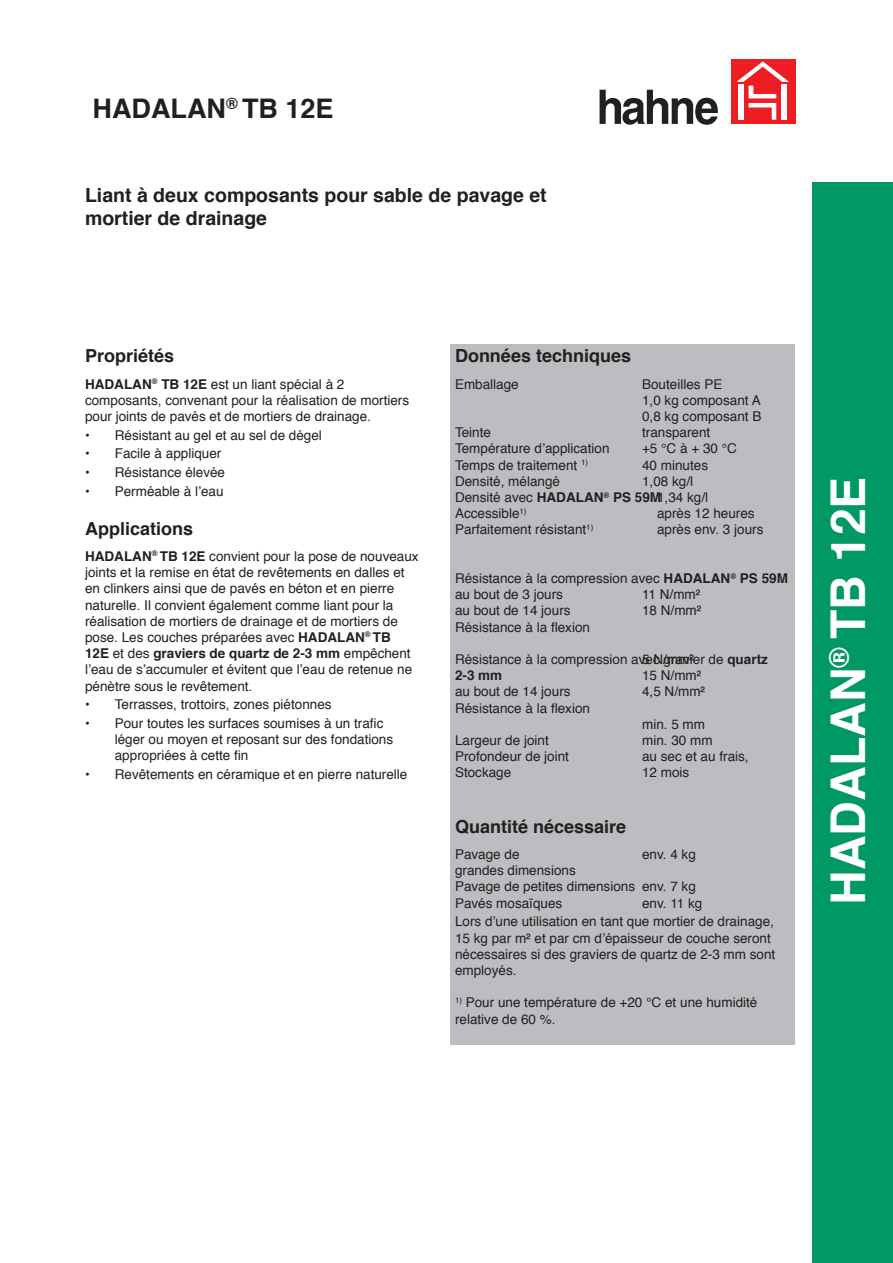
<style>
.page{position:relative;width:893px;height:1263px;background:#fff}
.page>*{position:absolute;margin:0;border:0;box-sizing:border-box;transform-origin:0 0}
.t1{font:700 48px "Helvetica";color:#fff}
.t2{font:700 27px "Helvetica";color:#231f20}
.t3{font:700 19.5px/23.4px "Helvetica";color:#231f20}
.t4{font:700 18px "Helvetica";color:#231f20}
.t5{font:13.5px/16.2px "Helvetica";color:#231f20}
.t6{font:700 13.5px "Helvetica";color:#231f20}
.s1{font-weight:700}
.s2{font-weight:400}
</style>
<div class="page">
<div style="left:731px;top:60px;width:64px;height:64px;background:#ee1d23"></div>
<svg style="left:736px;top:61px;width:53px;height:59px"></svg>
<div style="left:738px;top:84px;width:6px;height:36px;background:#fff"></div>
<div style="left:782px;top:84px;width:5px;height:36px;background:#fff"></div>
<svg style="left:600px;top:90px;width:118px;height:35px"></svg>
<div style="left:812px;top:183px;width:81px;height:1080px;background:#009864"></div>
<div style="left:451px;top:344px;width:344px;height:30px;background:#bcbdc0"></div>
<div style="left:451px;top:374px;width:344px;height:424px;background:#bcbdc0"></div>
<div style="left:451px;top:798px;width:344px;height:17px;background:#bcbdc0"></div>
<div style="left:451px;top:815px;width:344px;height:30px;background:#bcbdc0"></div>
<div style="left:451px;top:845px;width:344px;height:67px;background:#bcbdc0"></div>
<div style="left:451px;top:912px;width:344px;height:116px;background:#bcbdc0"></div>
<div style="left:451px;top:1028px;width:344px;height:17px;background:#bcbdc0"></div>
<p class="t2" style="left:93px;top:87px;width:242px">HADALAN<sup>®</sup> TB 12E</p>
<p class="t3" style="left:85px;top:183px;width:463px">Liant à deux composants pour sable de pavage et mortier de drainage</p>
<p class="t4" style="left:85px;top:341px;width:91px">Propriétés</p>
<p class="t5" style="left:85px;top:376px;width:326px"><span class="s1">HADALAN</span><sup>®</sup> <span class="s1">TB 12E</span> est un liant spécial à 2 composants, convenant pour la réalisation de mortiers pour joints de pavés et de mortiers de drainage.</p>
<p class="t6" style="left:85px;top:424px;width:6px">•</p>
<p class="t5" style="left:115px;top:427px;width:209px">Résistant au gel et au sel de dégel</p>
<p class="t6" style="left:85px;top:443px;width:6px">•</p>
<p class="t5" style="left:115px;top:446px;width:108px">Facile à appliquer</p>
<p class="t6" style="left:85px;top:461px;width:6px">•</p>
<p class="t5" style="left:115px;top:464px;width:112px">Résistance élevée</p>
<p class="t6" style="left:85px;top:480px;width:6px">•</p>
<p class="t5" style="left:115px;top:483px;width:110px">Perméable à l’eau</p>
<p class="t4" style="left:85px;top:514px;width:110px">Applications</p>
<p class="t5" style="left:85px;top:548px;width:335px"><span class="s1">HADALAN</span><sup>®</sup> <span class="s1">TB 12E</span> convient pour la pose de nouveaux joints et la remise en état de revêtements en dalles et en clinkers ainsi que de pavés en béton et en pierre naturelle. Il convient également comme liant pour la réalisation de mortiers de drainage et de mortiers de pose. Les couches préparées avec <span class="s1">HADALAN</span><sup>®</sup> <span class="s1">TB<br>12E</span> et des <span class="s1">graviers de quartz de 2-3 mm</span> empêchent l’eau de s’accumuler et évitent que l’eau de retenue ne pénètre sous le revêtement.</p>
<p class="t6" style="left:85px;top:693px;width:6px">•</p>
<p class="t5" style="left:115px;top:697px;width:218px">Terrasses, trottoirs, zones piétonnes</p>
<p class="t6" style="left:85px;top:712px;width:6px">•</p>
<p class="t5" style="left:115px;top:715px;width:280px">Pour toutes les surfaces soumises à un trafic léger ou moyen et reposant sur des fondations appropriées à cette fin</p>
<p class="t6" style="left:85px;top:763px;width:6px">•</p>
<p class="t5" style="left:115px;top:766px;width:294px">Revêtements en céramique et en pierre naturelle</p>
<p class="t4" style="left:455px;top:341px;width:178px">Données techniques</p>
<p class="t5" style="left:455px;top:376px;width:65px">Emballage</p>
<p class="t5" style="left:455px;top:425px;width:38px">Teinte</p>
<p class="t5" style="left:455px;top:441px;width:156px">Température d’application</p>
<p class="t5" style="left:455px;top:457px;width:135px">Temps de traitement <sup>1)</sup></p>
<p class="t5" style="left:455px;top:473px;width:107px">Densité, mélangé</p>
<p class="t6" style="left:455px;top:486px;width:208px"><span class="s2">Densité avec</span> HADALAN<sup>®</sup> PS 59M</p>
<p class="t5" style="left:455px;top:506px;width:73px">Accessible<sup>1)</sup></p>
<p class="t5" style="left:455px;top:522px;width:140px">Parfaitement résistant<sup>1)</sup></p>
<p class="t5" style="left:455px;top:571px;width:334px">Résistance à la compression avec <span class="s1">HADALAN</span><sup>®</sup> <span class="s1">PS 59M</span></p>
<p class="t5" style="left:455px;top:587px;width:110px">au bout de 3 jours</p>
<p class="t5" style="left:455px;top:603px;width:117px">au bout de 14 jours</p>
<p class="t5" style="left:455px;top:619px;width:137px">Résistance à la flexion</p>
<p class="t5" style="left:455px;top:652px;width:314px">Résistance à la compression avec gravier de <span class="s1">quartz<br>2-3 mm</span></p>
<p class="t5" style="left:455px;top:684px;width:117px">au bout de 14 jours</p>
<p class="t5" style="left:455px;top:700px;width:137px">Résistance à la flexion</p>
<p class="t5" style="left:455px;top:733px;width:95px">Largeur de joint</p>
<p class="t5" style="left:455px;top:749px;width:116px">Profondeur de joint</p>
<p class="t5" style="left:455px;top:765px;width:58px">Stockage</p>
<p class="t5" style="left:642px;top:376px;width:82px">Bouteilles PE</p>
<p class="t5" style="left:642px;top:392px;width:120px">1,0 kg composant A</p>
<p class="t5" style="left:642px;top:409px;width:121px">0,8 kg composant B</p>
<p class="t5" style="left:642px;top:425px;width:70px">transparent</p>
<p class="t5" style="left:642px;top:441px;width:96px">+5 °C à + 30 °C</p>
<p class="t5" style="left:642px;top:457px;width:68px">40 minutes</p>
<p class="t5" style="left:642px;top:473px;width:53px">1,08 kg/l</p>
<p class="t5" style="left:657px;top:490px;width:53px">1,34 kg/l</p>
<p class="t5" style="left:657px;top:506px;width:99px">après 12 heures</p>
<p class="t5" style="left:657px;top:522px;width:108px">après env. 3 jours</p>
<p class="t5" style="left:642px;top:587px;width:60px">11 N/mm²</p>
<p class="t5" style="left:642px;top:603px;width:61px">18 N/mm²</p>
<p class="t5" style="left:642px;top:652px;width:53px">5 N/mm²</p>
<p class="t5" style="left:642px;top:668px;width:61px">15 N/mm²</p>
<p class="t5" style="left:642px;top:684px;width:65px">4,5 N/mm²</p>
<p class="t5" style="left:642px;top:716px;width:65px">min. 5 mm</p>
<p class="t5" style="left:642px;top:733px;width:72px">min. 30 mm</p>
<p class="t5" style="left:642px;top:749px;width:108px">au sec et au frais,</p>
<p class="t5" style="left:642px;top:765px;width:49px">12 mois</p>
<p class="t4" style="left:455px;top:812px;width:173px">Quantité nécessaire</p>
<p class="t5" style="left:455px;top:847px;width:66px">Pavage de</p>
<p class="t5" style="left:455px;top:863px;width:122px">grandes dimensions</p>
<p class="t5" style="left:455px;top:879px;width:182px">Pavage de petites dimensions</p>
<p class="t5" style="left:455px;top:895px;width:109px">Pavés mosaïques</p>
<p class="t5" style="left:642px;top:847px;width:55px">env. 4 kg</p>
<p class="t5" style="left:642px;top:879px;width:55px">env. 7 kg</p>
<p class="t5" style="left:642px;top:895px;width:62px">env. 11 kg</p>
<p class="t5" style="left:455px;top:914px;width:322px">Lors d’une utilisation en tant que mortier de drainage, 15 kg par m² et par cm d’épaisseur de couche seront nécessaires si des graviers de quartz de 2-3 mm sont employés.</p>
<p class="t5" style="left:455px;top:995px;width:304px"><sup>1)</sup> Pour une température de +20 °C et une humidité relative de 60 %.</p>
<p class="t1" style="left:810px;top:905px;width:430px;rotate:-90deg">HADALAN<sup>®</sup> TB 12E</p>
</div>
